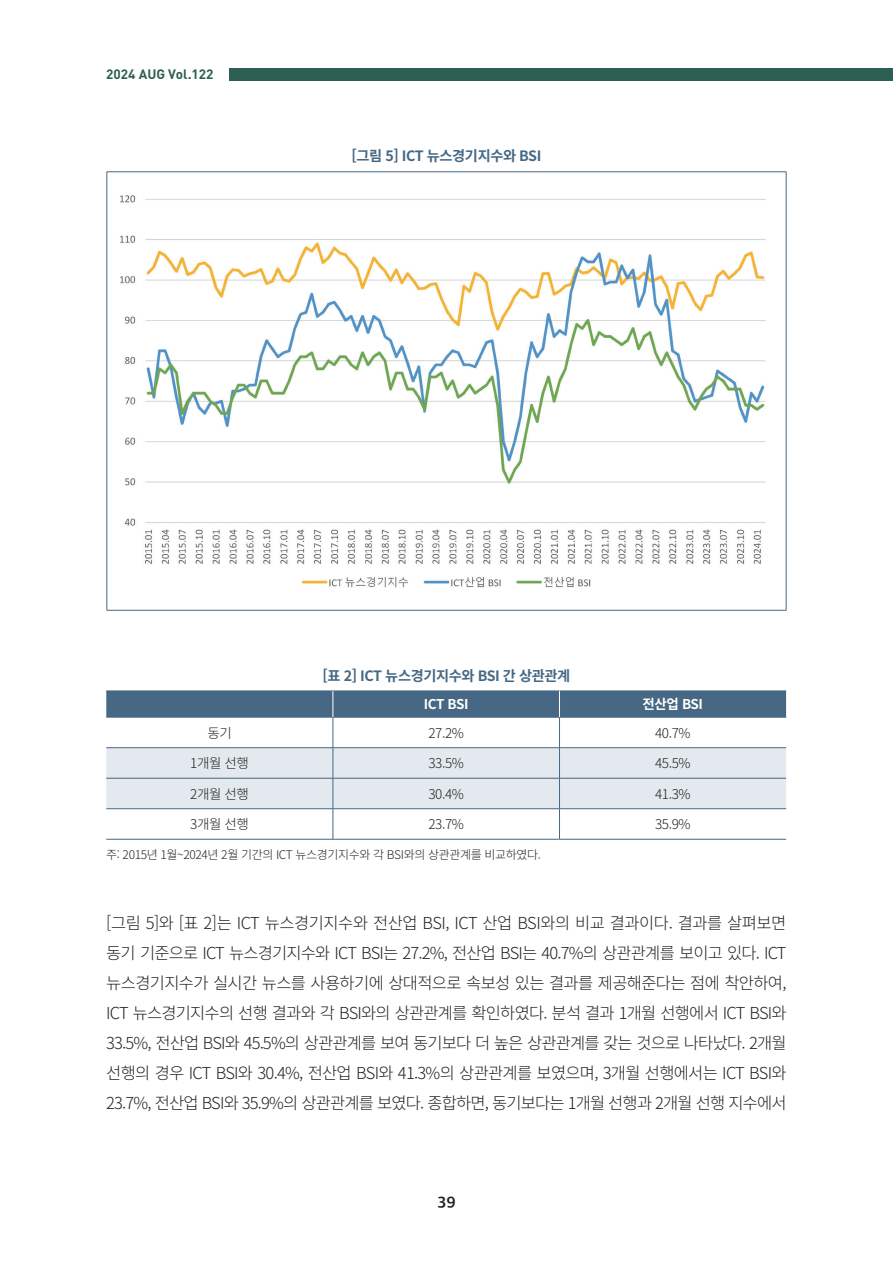
<style>
.page{position:relative;width:893px;height:1263px;background:#fff}
.page>*{position:absolute;margin:0;border:0;box-sizing:border-box;transform-origin:0 0}
.t1{font:300 16.5px/30px "Noto Sans CJ Kkr";letter-spacing:-.05em;color:#231f20;text-align:justify}
.t2{font:15px "SD Gothic Neoa Uni g Bd";color:#231f20}
.t3{font:700 14.25px "Noto Sans CJ Kkr";letter-spacing:-.03em;color:#466884}
.t4{font:300 13.5px "Noto Sans CJ Kkr";letter-spacing:-.03em;color:#231f20}
.t5{font:700 13.5px "DIN Pro";color:#2d5f53}
.t6{font:700 13.5px "Noto Sans CJ Kkr";letter-spacing:-.03em;color:#fff}
.t7{font:300 12px "Noto Sans CJ Kkr";letter-spacing:-.03em;color:#231f20}
</style>
<div class="page">
<div style="left:230px;top:68px;width:663px;height:13px;background:#2d5f53"></div>
<hr style="left:107px;top:172px;width:679px;height:1px;background:#466884">
<hr style="left:107px;top:172px;width:1px;height:438px;background:#466884">
<hr style="left:786px;top:172px;width:1px;height:438px;background:#466884">
<hr style="left:107px;top:610px;width:679px;height:1px;background:#466884">
<img style="left:120px;top:195px;width:646px;height:393px">
<div style="left:106px;top:748px;width:680px;height:60px;background:#e3e9ef"></div>
<hr style="left:106px;top:717px;width:227px;height:1px;background:#466884">
<hr style="left:333px;top:717px;width:226px;height:1px;background:#466884">
<hr style="left:333px;top:717px;width:1px;height:30px;background:#466884">
<hr style="left:559px;top:717px;width:227px;height:1px;background:#466884">
<hr style="left:559px;top:717px;width:1px;height:30px;background:#466884">
<hr style="left:106px;top:747px;width:227px;height:1px;background:#466884">
<hr style="left:333px;top:747px;width:226px;height:1px;background:#466884">
<hr style="left:333px;top:748px;width:1px;height:30px;background:#466884">
<hr style="left:559px;top:747px;width:227px;height:1px;background:#466884">
<hr style="left:559px;top:748px;width:1px;height:30px;background:#466884">
<hr style="left:106px;top:778px;width:227px;height:1px;background:#466884">
<hr style="left:333px;top:778px;width:226px;height:1px;background:#466884">
<hr style="left:333px;top:778px;width:1px;height:30px;background:#466884">
<hr style="left:559px;top:778px;width:227px;height:1px;background:#466884">
<hr style="left:559px;top:778px;width:1px;height:30px;background:#466884">
<hr style="left:106px;top:808px;width:227px;height:1px;background:#466884">
<hr style="left:333px;top:808px;width:226px;height:1px;background:#466884">
<hr style="left:333px;top:809px;width:1px;height:30px;background:#466884">
<hr style="left:559px;top:808px;width:227px;height:1px;background:#466884">
<hr style="left:559px;top:809px;width:1px;height:30px;background:#466884">
<hr style="left:106px;top:839px;width:227px;height:1px;background:#466884">
<hr style="left:333px;top:839px;width:226px;height:1px;background:#466884">
<hr style="left:559px;top:839px;width:227px;height:1px;background:#466884">
<div style="left:106px;top:691px;width:680px;height:26px;background:#466884"></div>
<p class="t5" style="left:106px;top:65px;width:109px">2024 AUG Vol.122</p>
<p class="t3" style="left:352px;top:148px;width:191px">[그림 5] ICT 뉴스경기지수와 BSI</p>
<p class="t3" style="left:323px;top:667px;width:249px">[표 2] ICT 뉴스경기지수와 BSI 간 상관관계</p>
<p class="t6" style="left:424px;top:697px;width:46px">ICT BSI</p>
<p class="t6" style="left:643px;top:697px;width:62px">전산업 BSI</p>
<p class="t4" style="left:207px;top:725px;width:26px">동기</p>
<p class="t4" style="left:428px;top:725px;width:37px">27.2%</p>
<p class="t4" style="left:655px;top:725px;width:37px">40.7%</p>
<p class="t4" style="left:190px;top:755px;width:60px">1개월 선행</p>
<p class="t4" style="left:428px;top:755px;width:37px">33.5%</p>
<p class="t4" style="left:655px;top:755px;width:37px">45.5%</p>
<p class="t4" style="left:190px;top:786px;width:60px">2개월 선행</p>
<p class="t4" style="left:428px;top:786px;width:37px">30.4%</p>
<p class="t4" style="left:655px;top:786px;width:37px">41.3%</p>
<p class="t4" style="left:190px;top:816px;width:60px">3개월 선행</p>
<p class="t4" style="left:428px;top:816px;width:37px">23.7%</p>
<p class="t4" style="left:655px;top:816px;width:37px">35.9%</p>
<p class="t7" style="left:106px;top:847px;width:436px">주: 2015년 1월~2024년 2월 기간의 ICT 뉴스경기지수와 각 BSI와의 상관관계를 비교하였다.</p>
<p class="t1" style="left:106px;top:908px;width:682px">[그림 5]와 [표 2]는 ICT 뉴스경기지수와 전산업 BSI, ICT 산업 BSI와의 비교 결과이다. 결과를 살펴보면 동기 기준으로 ICT 뉴스경기지수와 ICT BSI는 27.2%, 전산업 BSI는 40.7%의 상관관계를 보이고 있다. ICT 뉴스경기지수가 실시간 뉴스를 사용하기에 상대적으로 속보성 있는 결과를 제공해준다는 점에 착안하여, ICT 뉴스경기지수의 선행 결과와 각 BSI와의 상관관계를 확인하였다. 분석 결과 1개월 선행에서 ICT BSI와 33.5%, 전산업 BSI와 45.5%의 상관관계를 보여 동기보다 더 높은 상관관계를 갖는 것으로 나타났다. 2개월 선행의 경우 ICT BSI와 30.4%, 전산업 BSI와 41.3%의 상관관계를 보였으며, 3개월 선행에서는 ICT BSI와 23.7%, 전산업 BSI와 35.9%의 상관관계를 보였다. 종합하면, 동기보다는 1개월 선행과 2개월 선행 지수에서</p>
<p class="t2" style="left:437px;top:1195px;width:20px">39</p>
</div>
